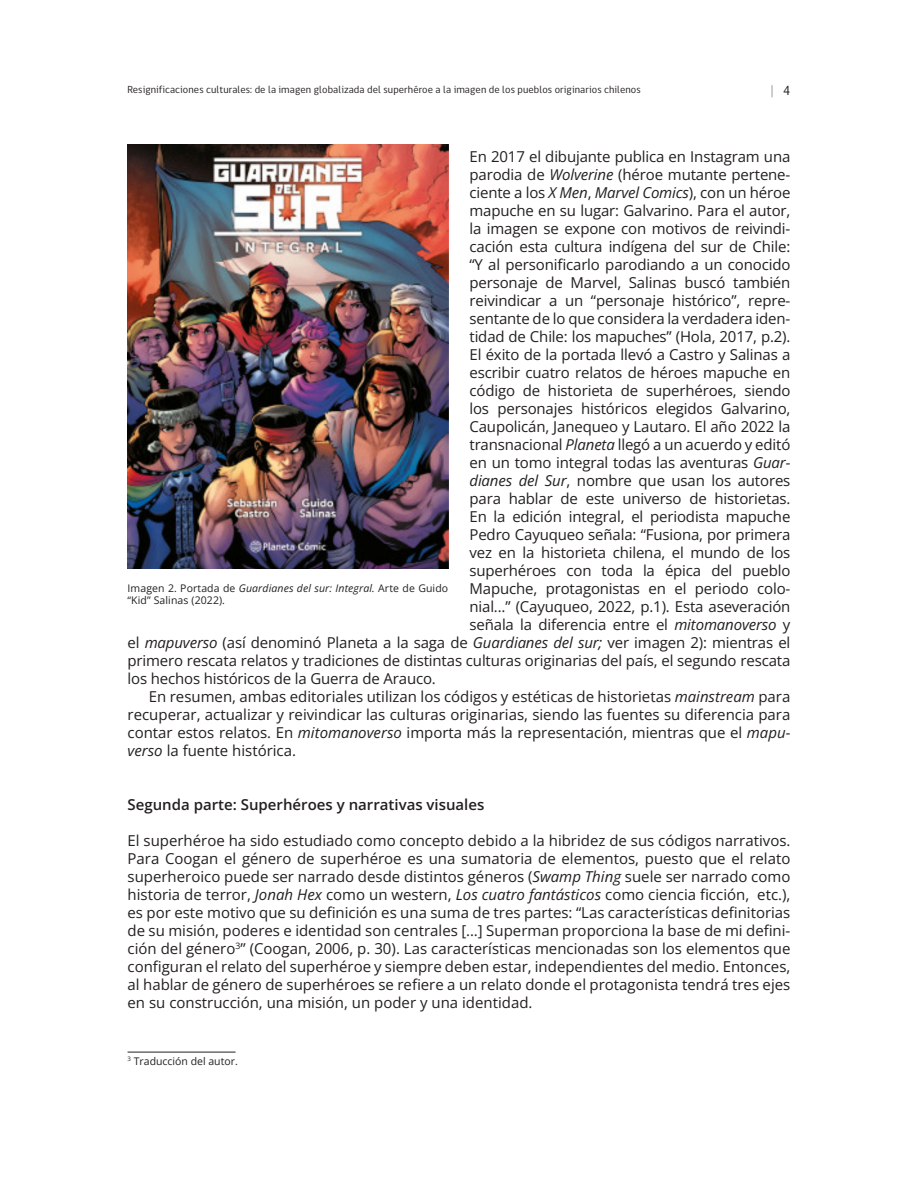
<style>
.page{position:relative;width:918px;height:1188px;background:#fff}
.page>*{position:absolute;margin:0;border:0;box-sizing:border-box;transform-origin:0 0}
.parraforav{font:15px/18px "Open Sans";letter-spacing:-.01em;color:#231f20;text-align:justify}
.subtitrav1{font:600 15px "Open Sans";color:#231f20}
.t1{font:13.5px "gob CL";color:#808285}
.t2{font:10.5px "gob CL";letter-spacing:.01em;color:#231f20}
.piesfotorav{font:10.5px/12.6px "Open Sans";letter-spacing:.01em;color:#231f20}
.piesrav{font:10.5px "Open Sans";color:#231f20}
.s1{color:#231f20}
.s2{font-style:italic}
</style>
<div class="page">
<hr style="left:128px;top:1052px;width:108px;height:1px;background:#231f20">
<img style="left:128px;top:145px;width:320px;height:423px">
<p class="t2" style="left:128px;top:82px;width:515px">Resignificaciones culturales: de la imagen globalizada del superhéroe a la imagen de los pueblos originarios chilenos</p>
<p class="t1" style="left:770px;top:82px;width:22px">| <span class="s1">4</span></p>
<p class="parraforav" style="left:469px;top:147px;width:322px">En 2017 el dibujante publica en Instagram una</p>
<p class="parraforav" style="left:469px;top:165px;width:322px">parodia de <span class="s2">Wolverine</span> (héroe mutante pertene-</p>
<p class="parraforav" style="left:469px;top:183px;width:322px">ciente a los <span class="s2">X Men</span>, <span class="s2">Marvel Comics</span>), con un héroe</p>
<p class="parraforav" style="left:469px;top:201px;width:322px">mapuche en su lugar: Galvarino. Para el autor,</p>
<p class="parraforav" style="left:469px;top:219px;width:322px">la imagen se expone con motivos de reivindi-</p>
<p class="parraforav" style="left:469px;top:237px;width:322px">cación esta cultura indígena del sur de Chile:</p>
<p class="parraforav" style="left:469px;top:255px;width:322px">“Y al personificarlo parodiando a un conocido</p>
<p class="parraforav" style="left:469px;top:273px;width:322px">personaje de Marvel, Salinas buscó también</p>
<p class="parraforav" style="left:469px;top:291px;width:322px">reivindicar a un “personaje histórico”, repre-</p>
<p class="parraforav" style="left:469px;top:309px;width:322px">sentante de lo que considera la verdadera iden-</p>
<p class="parraforav" style="left:469px;top:327px;width:322px">tidad de Chile: los mapuches” (Hola, 2017, p.2).</p>
<p class="parraforav" style="left:469px;top:345px;width:322px">El éxito de la portada llevó a Castro y Salinas a</p>
<p class="parraforav" style="left:469px;top:363px;width:322px">escribir cuatro relatos de héroes mapuche en</p>
<p class="parraforav" style="left:469px;top:381px;width:322px">código de historieta de superhéroes, siendo</p>
<p class="parraforav" style="left:469px;top:399px;width:322px">los personajes históricos elegidos Galvarino,</p>
<p class="parraforav" style="left:469px;top:417px;width:322px">Caupolicán, Janequeo y Lautaro. El año 2022 la</p>
<p class="parraforav" style="left:469px;top:435px;width:322px">transnacional <span class="s2">Planeta</span> llegó a un acuerdo y editó</p>
<p class="parraforav" style="left:469px;top:453px;width:322px">en un tomo integral todas las aventuras <span class="s2">Guar-</span></p>
<p class="parraforav" style="left:469px;top:471px;width:322px"><span class="s2">dianes del Sur</span>, nombre que usan los autores</p>
<p class="parraforav" style="left:469px;top:489px;width:322px">para hablar de este universo de historietas.</p>
<p class="parraforav" style="left:469px;top:507px;width:322px">En la edición integral, el periodista mapuche</p>
<p class="parraforav" style="left:469px;top:525px;width:323px">Pedro Cayuqueo señala: “Fusiona, por primera</p>
<p class="parraforav" style="left:469px;top:543px;width:322px">vez en la historieta chilena, el mundo de los</p>
<p class="parraforav" style="left:469px;top:561px;width:322px">superhéroes con toda la épica del pueblo</p>
<p class="parraforav" style="left:469px;top:579px;width:322px">Mapuche, protagonistas en el periodo colo-</p>
<p class="parraforav" style="left:469px;top:597px;width:323px">nial…” (Cayuqueo, 2022, p.1). Esta aseveración</p>
<p class="parraforav" style="left:469px;top:615px;width:322px">señala la diferencia entre el <span class="s2">mitomanoverso</span> y</p>
<p class="parraforav" style="left:128px;top:633px;width:664px">el <span class="s2">mapuverso</span> (así denominó Planeta a la saga de <span class="s2">Guardianes del sur;</span> ver imagen 2): mientras el</p>
<p class="parraforav" style="left:128px;top:651px;width:664px">primero rescata relatos y tradiciones de distintas culturas originarias del país, el segundo rescata</p>
<p class="parraforav" style="left:128px;top:669px;width:310px">los hechos históricos de la Guerra de Arauco.</p>
<p class="parraforav" style="left:128px;top:687px;width:664px;text-indent:21px">En resumen, ambas editoriales utilizan los códigos y estéticas de historietas <span class="s2">mainstream</span> para recuperar, actualizar y reivindicar las culturas originarias, siendo las fuentes su diferencia para contar estos relatos. En <span class="s2">mitomanoverso</span> importa más la representación, mientras que el <span class="s2">mapu&shy;verso</span> la fuente histórica.</p>
<p class="piesfotorav" style="left:128px;top:581px;width:322px">Imagen 2. Portada de <span class="s2">Guardianes del sur: Integral.</span> Arte de Guido “Kid” Salinas (2022).</p>
<p class="subtitrav1" style="left:128px;top:794px;width:358px">Segunda parte: Superhéroes y narrativas visuales</p>
<p class="parraforav" style="left:128px;top:831px;width:664px">El superhéroe ha sido estudiado como concepto debido a la hibridez de sus códigos narrativos.<br>Para Coogan el género de superhéroe es una sumatoria de elementos, puesto que el relato superheroico puede ser narrado desde distintos géneros (<span class="s2">Swamp Thing</span> suele ser narrado como historia de terror, <span class="s2">Jonah Hex</span> como un western, <span class="s2">Los cuatro fantásticos</span> como ciencia ficción, etc.), es por este motivo que su definición es una suma de tres partes: “Las características definitorias de su misión, poderes e identidad son centrales […] Superman proporciona la base de mi defini&shy;ción del género<sup>3</sup>” (Coogan, 2006, p. 30). Las características mencionadas son los elementos que configuran el relato del superhéroe y siempre deben estar, independientes del medio. Entonces, al hablar de género de superhéroes se refiere a un relato donde el protagonista tendrá tres ejes en su construcción, una misión, un poder y una identidad.</p>
<p class="piesrav" style="left:128px;top:1054px;width:112px"><sup>3</sup> Traducción del autor.</p>
</div>
